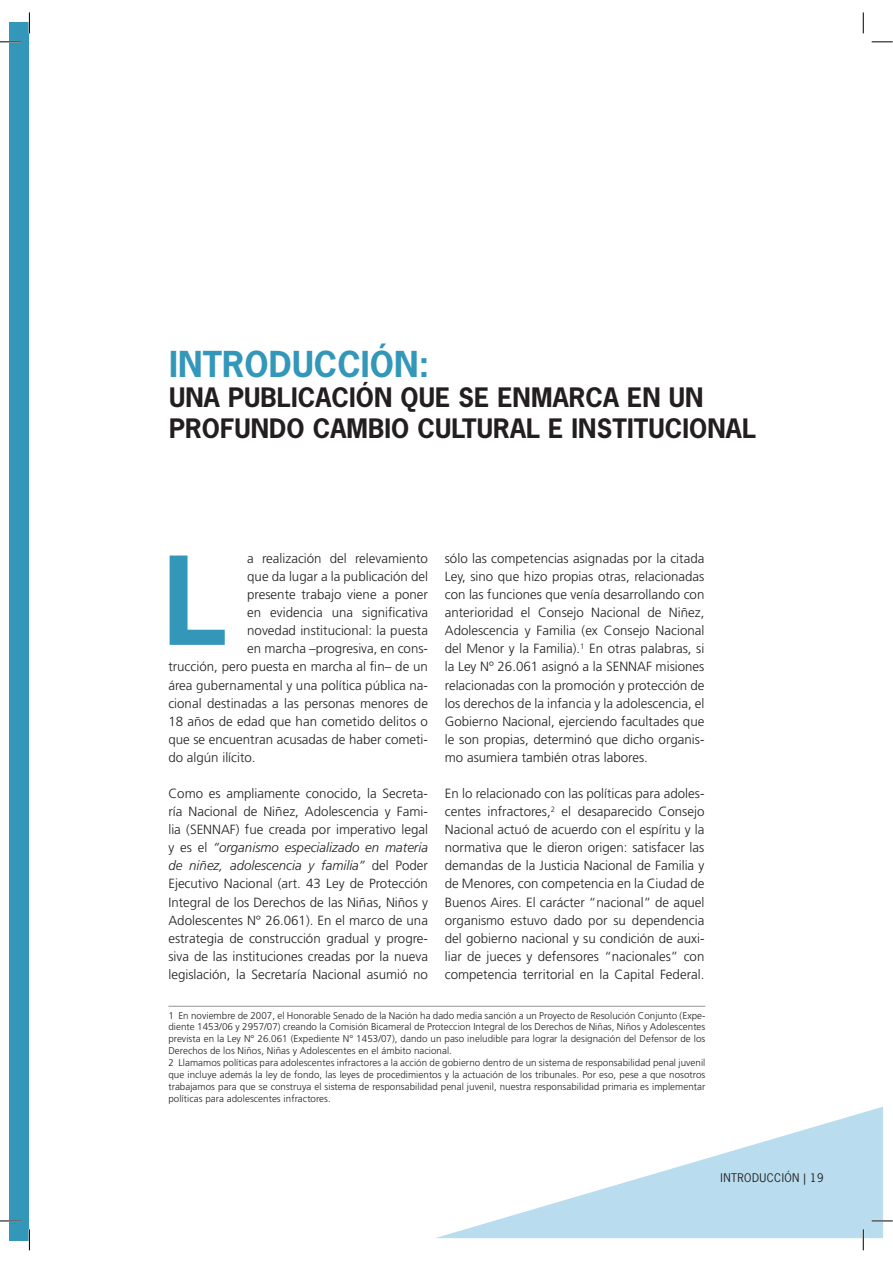
<style>
.page{position:relative;width:893px;height:1263px;background:#fff}
.page>*{position:absolute;margin:0;border:0;box-sizing:border-box;transform-origin:0 0}
.t1{font:700 114.9px "News Gothic Std";color:#3397b9}
.t2{font:700 33.6px "News Gothic Std";letter-spacing:.005em;color:#3397b9}
.t3{font:700 25.2px/30.8px "News Gothic Std";letter-spacing:.005em;color:#231f20}
.t4{font:300 13.35px/18px "Frutiger";color:#231f20;text-align:justify}
.t5{font:11.25px "News Gothic Std";letter-spacing:.04em;color:#231f20}
.t6{font:300 9.75px/11.9px "Frutiger";letter-spacing:.005em;color:#231f20}
.s1{font-style:italic}
</style>
<div class="page">
<svg style="left:436px;top:1107px;width:447px;height:131px"></svg>
<div style="left:10px;top:22px;width:19px;height:1219px;background:#3397b9"></div>
<hr style="left:168px;top:1006px;width:537px;height:1px;background:#939598">
<hr style="left:0;top:41px;width:21px;height:2px;background:#fff">
<hr style="left:0;top:1220px;width:21px;height:2px;background:#fff">
<hr style="left:872px;top:1220px;width:21px;height:2px;background:#fff">
<hr style="left:862px;top:1229px;width:2px;height:21px;background:#fff">
<svg style="left:0;top:42px;width:21px;height:1px"></svg>
<svg style="left:872px;top:42px;width:21px;height:1px"></svg>
<svg style="left:0;top:1221px;width:21px;height:1px"></svg>
<svg style="left:872px;top:1221px;width:21px;height:1px"></svg>
<svg style="left:29px;top:12px;width:1px;height:21px"></svg>
<svg style="left:29px;top:1229px;width:1px;height:21px"></svg>
<svg style="left:863px;top:12px;width:1px;height:21px"></svg>
<svg style="left:863px;top:1229px;width:1px;height:21px"></svg>
<h2 class="t2" style="left:169px;top:349px;width:262px">INTRODUCCIÓN:</h2>
<h3 class="t3" style="left:169px;top:384px;width:588px">UNA PUBLICACIÓN QUE SE ENMARCA EN UN<br>PROFUNDO CAMBIO CULTURAL E INSTITUCIONAL</h3>
<h1 class="t1" style="left:163px;top:549px;width:65px">L</h1>
<p class="t4" style="left:247px;top:550px;width:182px">a realización del relevamiento</p>
<p class="t4" style="left:445px;top:551px;width:261px">sólo las competencias asignadas por la citada Ley, sino que hizo propias otras, relacionadas con las funciones que venía desarrollando con anterioridad el Consejo Nacional de Niñez, Adolescencia y Familia (ex Consejo Nacional del Menor y la Familia).<sup>1</sup> En otras palabras, si la Ley Nº 26.061 asignó a la SENNAF misiones relacionadas con la promoción y protección de los derechos de la infancia y la adolescencia, el Gobierno Nacional, ejerciendo facultades que le son propias, determinó que dicho organis&shy;mo asumiera también otras labores.</p>
<p class="t4" style="left:445px;top:785px;width:261px">En lo relacionado con las políticas para adoles&shy;centes infractores,<sup>2</sup> el desaparecido Consejo Nacional actuó de acuerdo con el espíritu y la normativa que le dieron origen: satisfacer las demandas de la Justicia Nacional de Familia y de Menores, con competencia en la Ciudad de Buenos Aires. El carácter “nacional” de aquel organismo estuvo dado por su dependencia del gobierno nacional y su condición de auxi&shy;liar de jueces y defensores “nacionales” con competencia territorial en la Capital Federal.</p>
<p class="t6" style="left:168px;top:1010px;width:538px">1 En noviembre de 2007, el Honorable Senado de la Nación ha dado media sanción a un Proyecto de Resolución Conjunto (Expe&shy;diente 1453/06 y 2957/07) creando la Comisión Bicameral de Proteccion Integral de los Derechos de Niñas, Niños y Adolescentes prevista en la Ley N° 26.061 (Expediente N° 1453/07), dando un paso ineludible para lograr la designación del Defensor de los Derechos de los Niños, Niñas y Adolescentes en el ámbito nacional.<br>2 Llamamos políticas para adolescentes infractores a la acción de gobierno dentro de un sistema de responsabilidad penal juvenil que incluye además la ley de fondo, las leyes de procedimientos y la actuación de los tribunales. Por eso, pese a que nosotros trabajamos para que se construya el sistema de responsabilidad penal juvenil, nuestra responsabilidad primaria es implementar políticas para adolescentes infractores.</p>
<p class="t4" style="left:247px;top:569px;width:182px">que da lugar a la publicación del</p>
<p class="t4" style="left:247px;top:587px;width:182px">presente trabajo viene a poner</p>
<p class="t4" style="left:247px;top:605px;width:182px">en evidencia una significativa</p>
<p class="t4" style="left:247px;top:623px;width:182px">novedad institucional: la puesta</p>
<p class="t4" style="left:247px;top:641px;width:182px">en marcha –progresiva, en cons-</p>
<p class="t4" style="left:168px;top:659px;width:261px">trucción, pero puesta en marcha al fin– de un</p>
<p class="t4" style="left:168px;top:677px;width:261px">área gubernamental y una política pública na-</p>
<p class="t4" style="left:168px;top:695px;width:261px">cional destinadas a las personas menores de</p>
<p class="t4" style="left:168px;top:713px;width:261px">18 años de edad que han cometido delitos o</p>
<p class="t4" style="left:168px;top:731px;width:261px">que se encuentran acusadas de haber cometi-</p>
<p class="t4" style="left:168px;top:749px;width:89px">do algún ilícito.</p>
<p class="t4" style="left:168px;top:786px;width:261px">Como es ampliamente conocido, la Secreta&shy;ría Nacional de Niñez, Adolescencia y Fami&shy;lia (SENNAF) fue creada por imperativo legal y es el <span class="s1">“organismo especializado en materia de niñez, adolescencia y familia”</span> del Poder Ejecutivo Nacional (art. 43 Ley de Protección Integral de los Derechos de las Niñas, Niños y Adolescentes N° 26.061). En el marco de una estrategia de construcción gradual y progre&shy;siva de las instituciones creadas por la nueva legislación, la Secretaría Nacional asumió no</p>
<p class="t5" style="left:720px;top:1173px;width:104px">INTRODUCCIÓN | 19</p>
</div>
